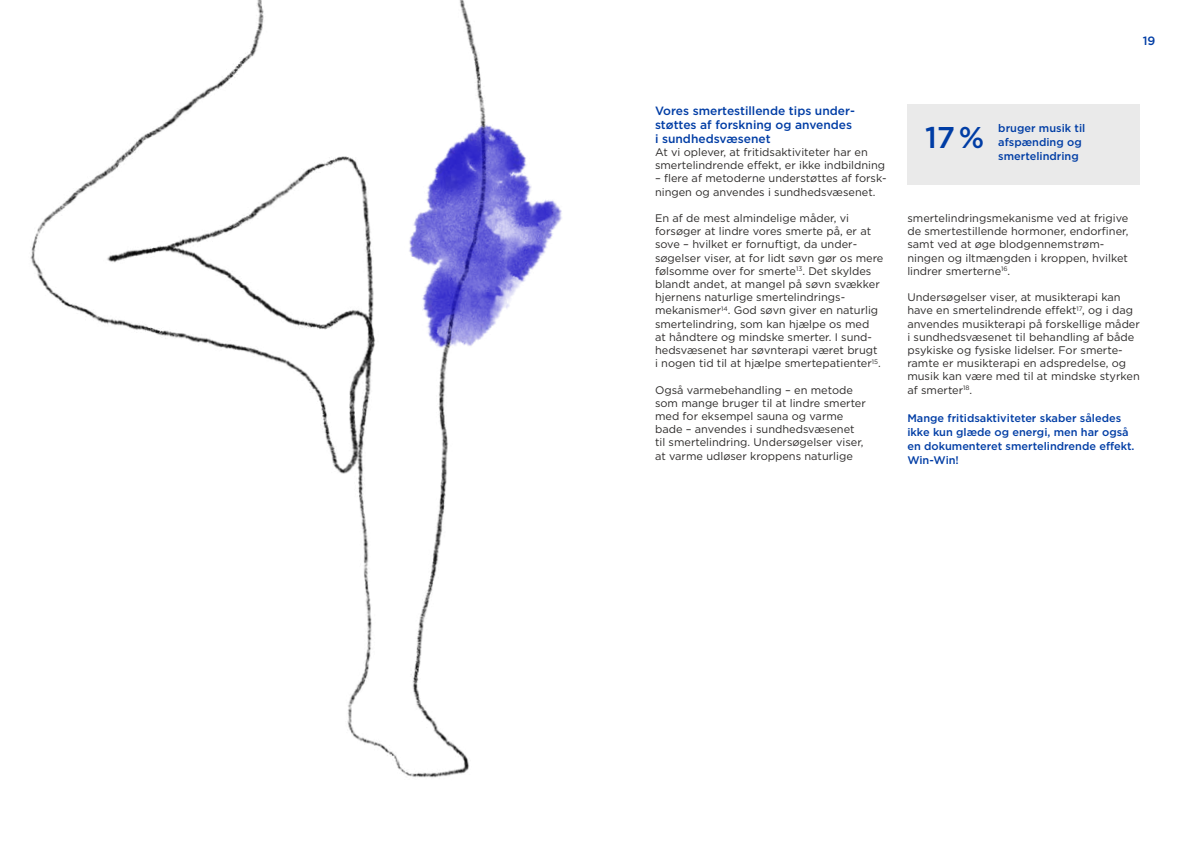
<style>
.page{position:relative;width:1191px;height:842px;background:#fff}
.page>*{position:absolute;margin:0;border:0;box-sizing:border-box;transform-origin:0 0}
.t1{font:500 30px "Gotham HTF";color:#003da5}
.t2{font:500 12px/14px "Gotham HTF";color:#003da5}
.t3{font:11px/13.2px "Gotham HTF";color:#2c2a29}
.t4{font:500 11px/14px "Gotham HTF";color:#003da5}
</style>
<div class="page">
<img style="left:30px;top:0;width:455px;height:778px">
<img style="left:369px;top:110px;width:193px;height:249px">
<div style="left:907px;top:105px;width:233px;height:80px;background:#eaeaea"></div>
<p class="t2" style="left:1142px;top:34px;width:14px">19</p>
<p class="t2" style="left:655px;top:103px;width:201px">Vores smertestillende tips under&shy;støttes af forskning og anvendes i sundhedsvæsenet</p>
<p class="t3" style="left:655px;top:145px;width:232px">At vi oplever, at fritidsaktiviteter har en smertelindrende effekt, er ikke indbildning</p>
<p class="t3" style="left:655px;top:172px;width:233px">– flere af metoderne understøttes af forsk&shy;ningen og anvendes i sundhedsvæsenet.</p>
<p class="t3" style="left:655px;top:211px;width:230px">En af de mest almindelige måder, vi forsøger at lindre vores smerte på, er at sove – hvilket er fornuftigt, da under&shy;søgelser viser, at for lidt søvn gør os mere følsomme over for smerte<sup>13</sup>. Det skyldes blandt andet, at mangel på søvn svækker hjernens naturlige smertelindrings&shy;mekanismer<sup>14</sup>. God søvn giver en naturlig smertelindring, som kan hjælpe os med<br>at håndtere og mindske smerter. I sund&shy;hedsvæsenet har søvnterapi været brugt<br>i nogen tid til at hjælpe smertepatienter<sup>15</sup>.</p>
<p class="t3" style="left:655px;top:383px;width:212px">Også varmebehandling – en metode som mange bruger til at lindre smerter med for eksempel sauna og varme bade – anvendes i sundhedsvæsenet til smertelindring. Undersøgelser viser, at varme udløser kroppens naturlige</p>
<h1 class="t1" style="left:925px;top:120px;width:61px">17 %</h1>
<p class="t4" style="left:998px;top:121px;width:89px">bruger musik til afspænding og smertelindring</p>
<p class="t3" style="left:907px;top:211px;width:222px">smertelindringsmekanisme ved at frigive de smertestillende hormoner, endorfiner, samt ved at øge blodgennemstrøm&shy;ningen og iltmængden i kroppen, hvilket lindrer smerterne<sup>16</sup>.</p>
<p class="t3" style="left:907px;top:290px;width:234px">Undersøgelser viser, at musikterapi kan have en smertelindrende effekt<sup>17</sup>, og i dag anvendes musikterapi på forskellige måder i sundhedsvæsenet til behandling af både psykiske og fysiske lidelser. For smerte&shy;ramte er musikterapi en adspredelse, og musik kan være med til at mindske styrken af smerter<sup>18</sup>.</p>
<p class="t4" style="left:907px;top:410px;width:229px">Mange fritidsaktiviteter skaber således ikke kun glæde og energi, men har også en dokumenteret smertelindrende effekt.<br>Win-Win!</p>
</div>
